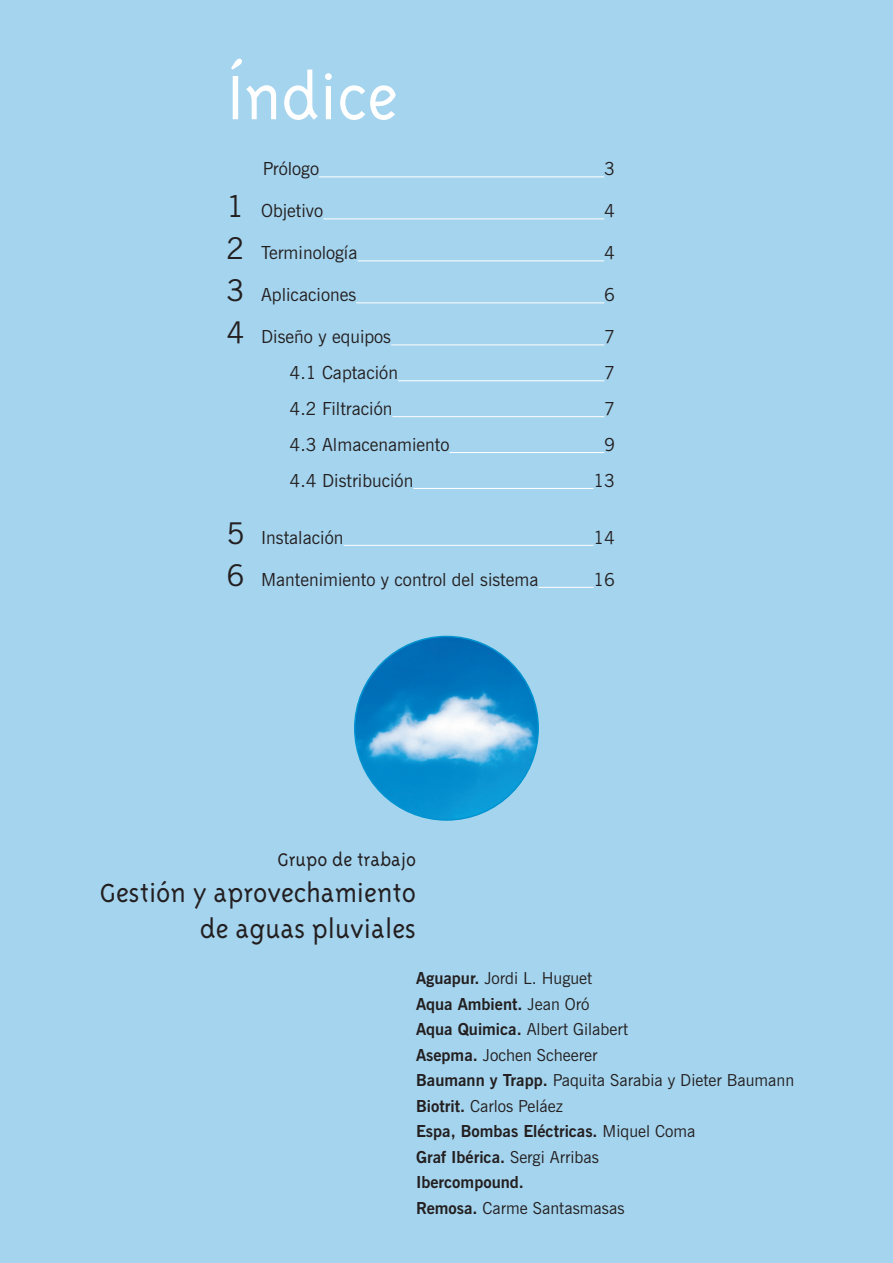
<style>
.page{position:relative;width:893px;height:1263px;background:#a5d4ee}
.page>*{position:absolute;margin:0;border:0;box-sizing:border-box;transform-origin:0 0}
.t1{font:300 72px "Triplex";color:#fff}
.t2{font:300 30px "Triplex";color:#231f20}
.t3{font:300 21px "Triplex";color:#231f20}
.t4{font:18px "News Gothic BT";color:#231f20}
.t5{font:16.5px "News Gothic BT";color:#231f20}
.t6{font:700 16.5px "News Gothic BT";color:#231f20}
.s1{font-size:30px}
.s2{font-weight:700}
.s3{font-weight:400}
</style>
<div class="page">
<hr style="left:319px;top:176px;width:285px;height:1px;background:#fff">
<hr style="left:323px;top:218px;width:281px;height:1px;background:#fff">
<hr style="left:358px;top:260px;width:246px;height:1px;background:#fff">
<hr style="left:356px;top:302px;width:248px;height:1px;background:#fff">
<hr style="left:391px;top:344px;width:213px;height:1px;background:#fff">
<hr style="left:398px;top:380px;width:206px;height:1px;background:#fff">
<hr style="left:392px;top:416px;width:212px;height:1px;background:#fff">
<hr style="left:449px;top:452px;width:155px;height:1px;background:#fff">
<hr style="left:413px;top:488px;width:180px;height:1px;background:#fff">
<hr style="left:343px;top:545px;width:250px;height:1px;background:#fff">
<hr style="left:538px;top:587px;width:55px;height:1px;background:#fff">
<img style="left:355px;top:636px;width:183px;height:184px;border-radius:92px">
<p class="t1" style="left:227px;top:57px;width:173px">Índice</p>
<p class="t4" style="left:263px;top:158px;width:58px">Prólogo</p>
<p class="t4" style="left:604px;top:158px;width:12px">3</p>
<p class="t4" style="left:227px;top:200px;width:98px"><span class="s1">1</span> Objetivo</p>
<p class="t4" style="left:604px;top:200px;width:12px">4</p>
<p class="t4" style="left:227px;top:242px;width:132px"><span class="s1">2</span> Terminología</p>
<p class="t4" style="left:604px;top:242px;width:12px">4</p>
<p class="t4" style="left:227px;top:284px;width:131px"><span class="s1">3</span> Aplicaciones</p>
<p class="t4" style="left:604px;top:284px;width:12px">6</p>
<p class="t4" style="left:227px;top:326px;width:166px"><span class="s1">4</span> Diseño y equipos</p>
<p class="t4" style="left:604px;top:326px;width:12px">7</p>
<p class="t4" style="left:290px;top:362px;width:110px">4.1 Captación</p>
<p class="t4" style="left:604px;top:362px;width:12px">7</p>
<p class="t4" style="left:290px;top:398px;width:104px">4.2 Filtración</p>
<p class="t4" style="left:604px;top:398px;width:12px">7</p>
<p class="t4" style="left:290px;top:433px;width:161px">4.3 Almacenamiento</p>
<p class="t4" style="left:604px;top:433px;width:12px">9</p>
<p class="t4" style="left:290px;top:469px;width:125px">4.4 Distribución</p>
<p class="t4" style="left:593px;top:469px;width:23px">13</p>
<p class="t4" style="left:227px;top:526px;width:118px"><span class="s1">5</span> Instalación</p>
<p class="t4" style="left:593px;top:526px;width:23px">14</p>
<p class="t4" style="left:227px;top:568px;width:313px"><span class="s1">6</span> Mantenimiento y control del sistema</p>
<p class="t4" style="left:593px;top:568px;width:23px">16</p>
<p class="t3" style="left:278px;top:848px;width:140px">Grupo de trabajo</p>
<p class="t2" style="left:100px;top:876px;width:318px">Gestión y aprovechamiento</p>
<p class="t2" style="left:200px;top:912px;width:218px">de aguas pluviales</p>
<p class="t5" style="left:416px;top:968px;width:178px"><span class="s2">Aguapur.</span> Jordi L. Huguet</p>
<p class="t6" style="left:416px;top:994px;width:175px">Aqua Ambient. <span class="s3">Jean Oró</span></p>
<p class="t5" style="left:416px;top:1019px;width:214px"><span class="s2">Aqua Quimica.</span> Albert Gilabert</p>
<p class="t5" style="left:416px;top:1045px;width:183px"><span class="s2">Asepma.</span> Jochen Scheerer</p>
<p class="t5" style="left:416px;top:1070px;width:380px"><span class="s2">Baumann y Trapp.</span> Paquita Sarabia y Dieter Baumann</p>
<p class="t5" style="left:416px;top:1096px;width:148px"><span class="s2">Biotrit.</span> Carlos Peláez</p>
<p class="t6" style="left:416px;top:1121px;width:281px">Espa, Bombas Eléctricas. <span class="s3">Miquel Coma</span></p>
<p class="t6" style="left:416px;top:1147px;width:184px">Graf Ibérica. <span class="s3">Sergi Arribas</span></p>
<p class="t6" style="left:416px;top:1172px;width:109px">Ibercompound.</p>
<p class="t5" style="left:416px;top:1198px;width:210px"><span class="s2">Remosa.</span> Carme Santasmasas</p>
</div>
